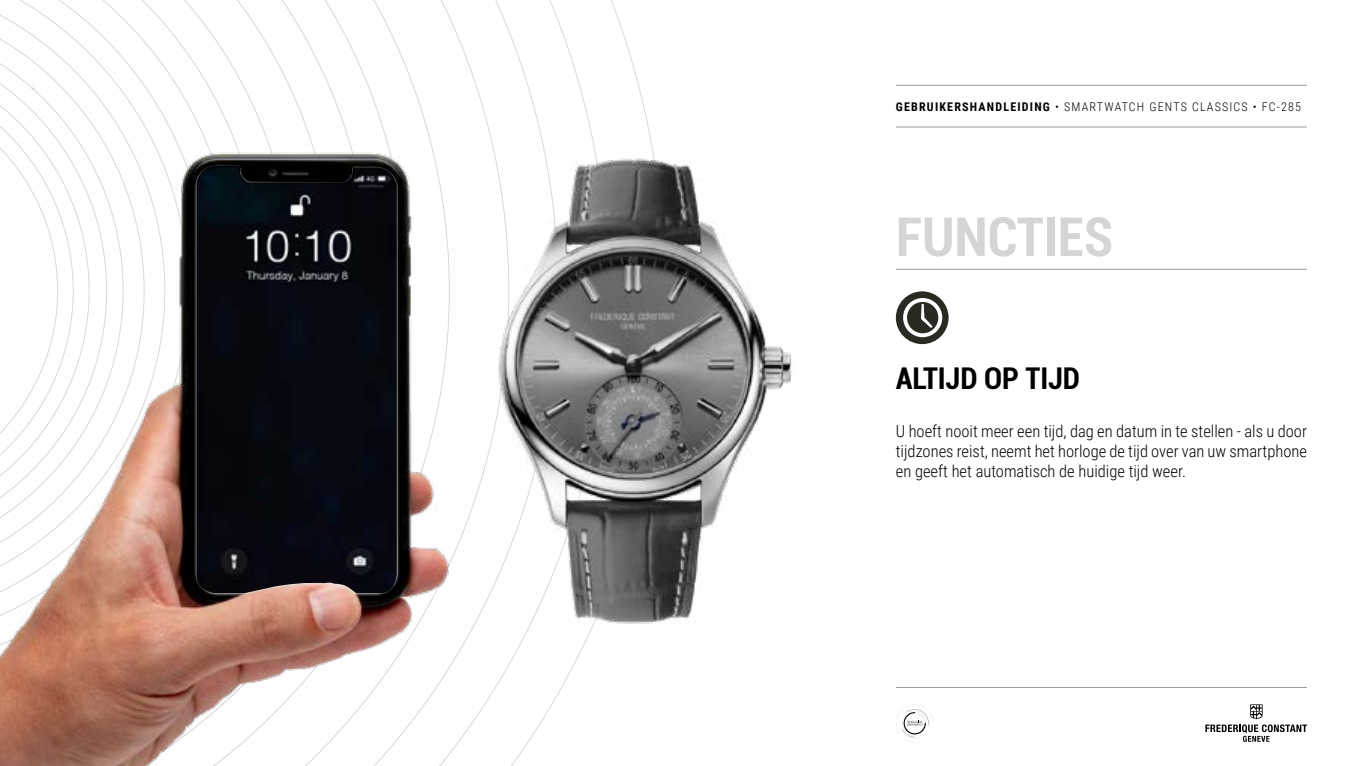
<style>
.page{position:relative;width:1361px;height:766px;background:#fff}
.page>*{position:absolute;margin:0;border:0;box-sizing:border-box;transform-origin:0 0}
.t1{font:700 condensed 54px "Roboto";color:#d6d4d5}
.t2{font:700 condensed 30px "Roboto";color:#000}
.t3{font:300 16.5px/19.8px "Roboto Condensed";color:#000;text-align:justify}
.t4{font:300 12px "Roboto Condensed";letter-spacing:.1em;color:#000}
.s1{font-weight:700}
</style>
<div class="page">
<hr style="left:896px;top:269px;width:411px;height:1px;background:#9d9d9c">
<svg style="left:1205px;top:704px;width:102px;height:37px"></svg>
<hr style="left:896px;top:687px;width:411px;height:1px;background:#9d9d9c">
<hr style="left:896px;top:127px;width:411px;height:1px;background:#9d9d9c">
<hr style="left:896px;top:85px;width:411px;height:1px;background:#9d9d9c">
<div style="left:896px;top:291px;width:52px;height:53px;background:#292b23;border-radius:50%"></div>
<svg style="left:903px;top:298px;width:39px;height:39px"></svg>
<svg style="left:896px;top:704px;width:37px;height:37px"></svg>
<img style="left:0;top:0;width:472px;height:765px">
<img style="left:196px;top:166px;width:204px;height:427px">
<img style="left:451px;top:147px;width:342px;height:486px">
<p class="t4" style="left:896px;top:98px;width:407px"><span class="s1">GEBRUIKERSHANDLEIDING</span> • SMARTWATCH GENTS CLASSICS • FC-285</p>
<h1 class="t1" style="left:896px;top:199px;width:219px">FUNCTIES</h1>
<h2 class="t2" style="left:896px;top:357px;width:186px">ALTIJD OP TIJD</h2>
<p class="t3" style="left:896px;top:420px;width:413px">U hoeft nooit meer een tijd, dag en datum in te stellen - als u door tijdzones reist, neemt het horloge de tijd over van uw smartphone en geeft het automatisch de huidige tijd weer.</p>
</div>
